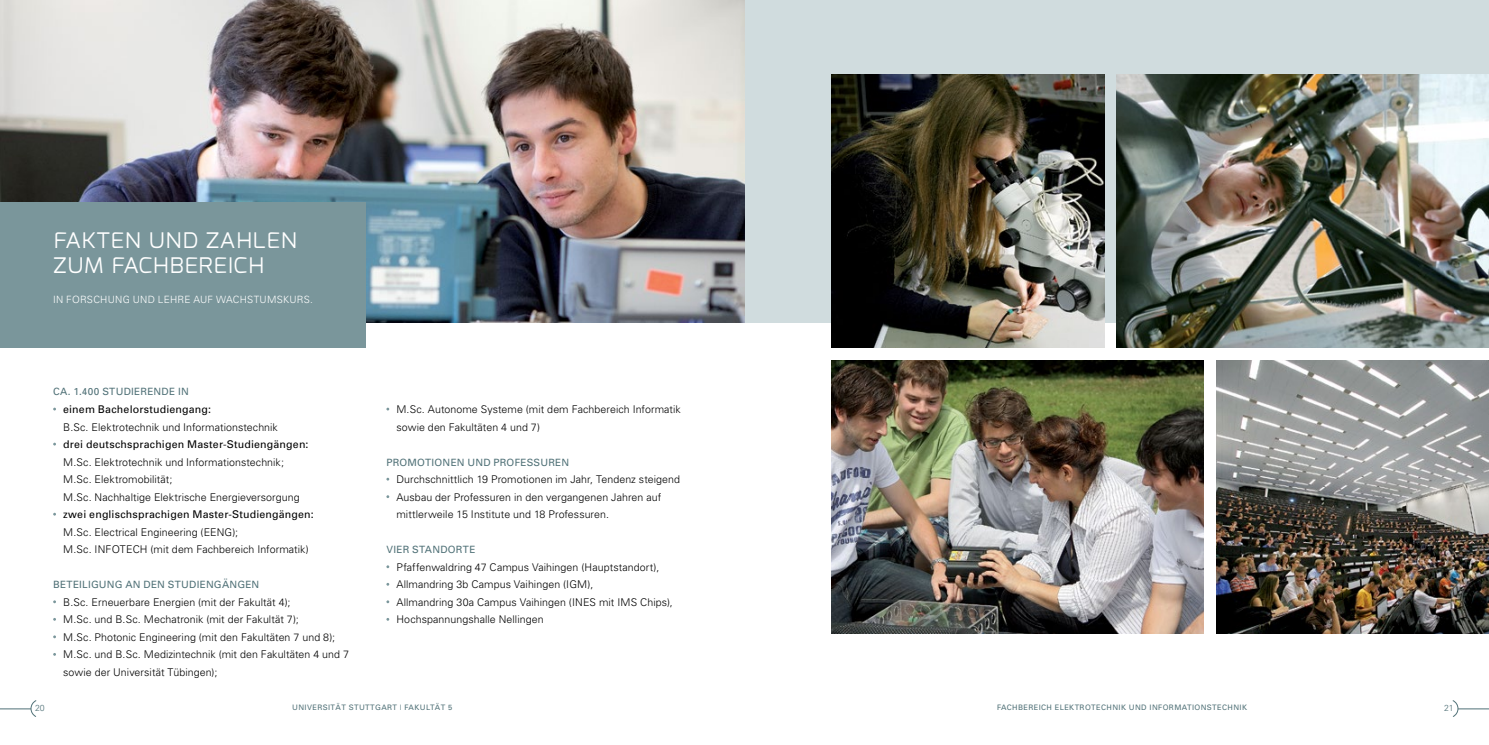
<style>
.page{position:relative;width:1489px;height:745px;background:#fff}
.page>*{position:absolute;margin:0;border:0;box-sizing:border-box;transform-origin:0 0}
.t1{font:300 27.5px/25px "Exo";color:#fff}
.t2{font:300 10.62px/17.5px "Univers";letter-spacing:.005em;color:#000}
.t3{font:10.62px "Univers";letter-spacing:.015em;color:#000}
.t4{font:10px "Univers";letter-spacing:.025em;color:#507177}
.t5{font:300 10px "Univers";letter-spacing:.025em;color:#fff}
.t6{font:300 8.75px "Univers";color:#507177}
.t7{font:7.5px "Univers";letter-spacing:.05em;color:#507177}
</style>
<div class="page">
<hr style="left:0;top:708px;width:31px;height:1px;background:#507177">
<svg style="left:31px;top:700px;width:6px;height:16px"></svg>
<div style="left:744px;top:0;width:744px;height:322px;background:#d0dcde"></div>
<img style="left:831px;top:74px;width:273px;height:273px">
<img style="left:1116px;top:74px;width:372px;height:273px">
<img style="left:831px;top:360px;width:372px;height:272px">
<img style="left:1216px;top:360px;width:272px;height:272px">
<svg style="left:1452px;top:700px;width:5px;height:16px"></svg>
<hr style="left:1457px;top:708px;width:31px;height:1px;background:#507177">
<img style="left:0;top:0;width:744px;height:322px">
<div style="left:0;top:202px;width:365px;height:145px;background:#7a969b"></div>
<h1 class="t1" style="left:53px;top:225px;width:245px">fakten und zahlen zum fachbereich</h1>
<p class="t5" style="left:53px;top:293px;width:27px">In Forschung</p>
<p class="t5" style="left:133px;top:293px;width:8px">und</p>
<p class="t5" style="left:158px;top:293px;width:14px">Lehre</p>
<p class="t5" style="left:193px;top:293px;width:8px">auf</p>
<p class="t5" style="left:216px;top:293px;width:18px">Wachstumskurs</p>
<p class="t5" style="left:310px;top:293px;width:4px">.</p>
<p class="t4" style="left:53px;top:385px;width:137px">CA. 1.400 STUDIERENDE IN</p>
<p class="t3" style="left:63px;top:402px;width:149px">EINEM BACHELORSTUDIENGANG:</p>
<p class="t2" style="left:63px;top:417px;width:216px">B.Sc. Elektrotechnik und Informationstechnik</p>
<p class="t3" style="left:63px;top:437px;width:247px">DREI DEUTSCHSPRACHIGEN MASTER-STUDIENGÄNGEN:</p>
<p class="t2" style="left:63px;top:452px;width:238px">M.Sc. Elektrotechnik und Informationstechnik;<br>M.Sc. Elektromobilität;<br>M.Sc. Nachhaltige Elektrische Energieversorgung</p>
<p class="t3" style="left:63px;top:507px;width:252px">ZWEI ENGLISCHSPRACHIGEN MASTER-STUDIENGÄNGEN:</p>
<p class="t2" style="left:63px;top:522px;width:247px">M.Sc. Electrical Engineering (EENG);<br>M.Sc. INFOTECH (mit dem Fachbereich Informatik)</p>
<p class="t4" style="left:53px;top:578px;width:208px">BETEILIGUNG AN DEN STUDIENGÄNGEN</p>
<p class="t2" style="left:63px;top:592px;width:287px">B.Sc. Erneuerbare Energien (mit der Fakultät 4);<br>M.Sc. und B.Sc. Mechatronik (mit der Fakultät 7);<br>M.Sc. Photonic Engineering (mit den Fakultäten 7 und 8); M.Sc. und B.Sc. Medizintechnik (mit den Fakultäten 4 und 7 sowie der Universität Tübingen);</p>
<p class="t2" style="left:396px;top:400px;width:286px">M.Sc. Autonome Systeme (mit dem Fachbereich Informatik sowie den Fakultäten 4 und 7)</p>
<p class="t4" style="left:386px;top:455px;width:184px">PROMOTIONEN UND PROFESSUREN</p>
<p class="t2" style="left:396px;top:470px;width:285px">Durchschnittlich 19 Promotionen im Jahr, Tendenz steigend<br>Ausbau der Professuren in den vergangenen Jahren auf mittlerweile 15 Institute und 18 Professuren.</p>
<p class="t4" style="left:386px;top:543px;width:90px">VIER STANDORTE</p>
<p class="t2" style="left:396px;top:557px;width:278px">Pfaffenwaldring 47 Campus Vaihingen (Hauptstandort), Allmandring 3b Campus Vaihingen (IGM),<br>Allmandring 30a Campus Vaihingen (INES mit IMS Chips), Hochspannungshalle Nellingen</p>
<p class="t6" style="left:35px;top:702px;width:11px">20</p>
<p class="t7" style="left:292px;top:702px;width:162px">UNIVERSITÄT STUTTGART | FAKULTÄT 5</p>
<p class="t7" style="left:997px;top:702px;width:251px">FACHBEREICH ELEKTROTECHNIK UND INFORMATIONSTECHNIK</p>
<p class="t6" style="left:1443px;top:702px;width:11px">21</p>
</div>
